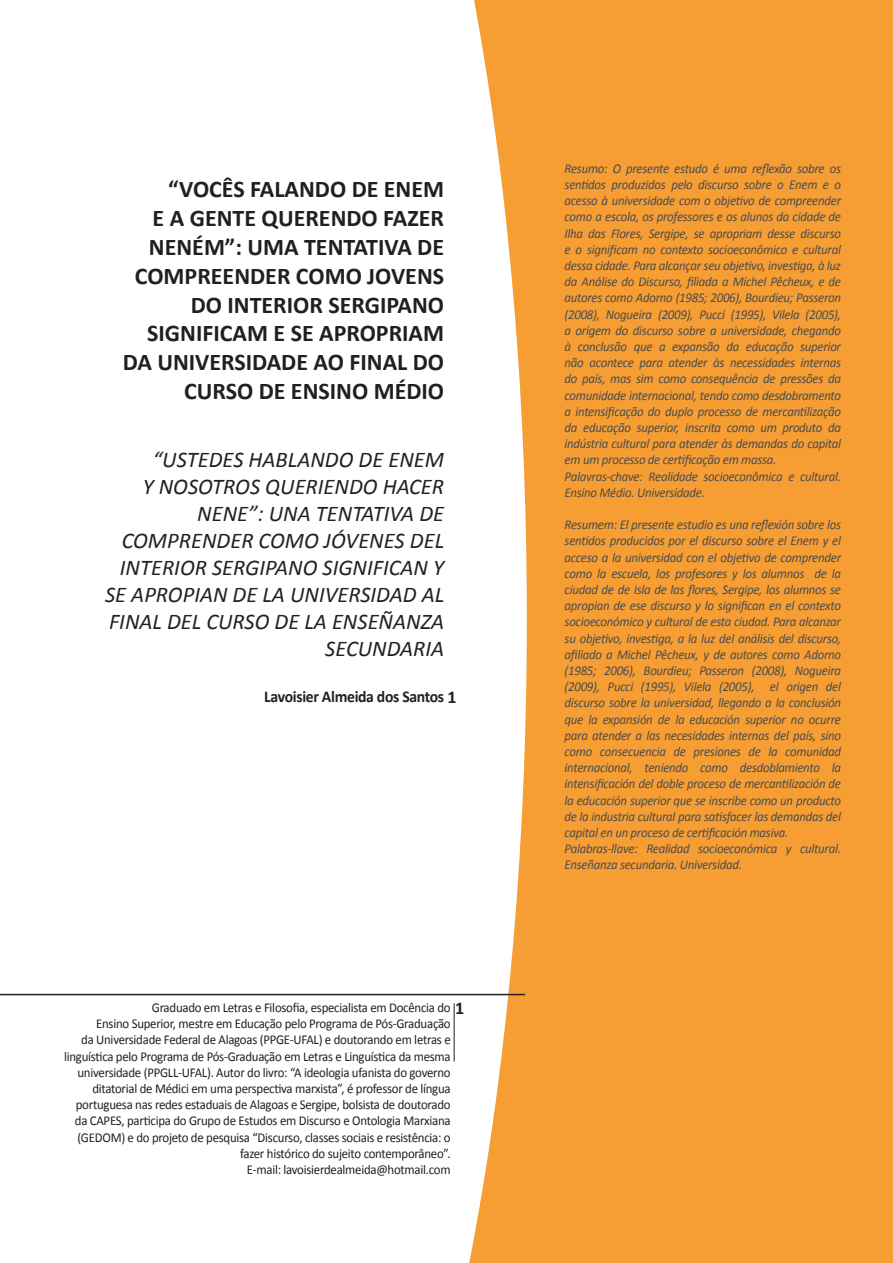
<style>
.page{position:relative;width:893px;height:1263px;background:#fff}
.page>*{position:absolute;margin:0;border:0;box-sizing:border-box;transform-origin:0 0}
.Titulo{font:700 24px/28.8px "Calibri";color:#231f20;text-align:right}
.Titulo_Ingles{font:italic 22.5px/27px "Calibri";color:#222;text-align:right}
.Titulo-2{font:700 18px "Calibri";color:#231f20}
.texto{font:700 16.5px "Calibri";letter-spacing:-.02em;color:#231f20;scale:.95 1}
.RESUMO{font:italic 13.5px/16.2px "Calibri";letter-spacing:-.02em;color:#4b4c4d;text-align:justify;scale:.95 1}
.texto-2{font:13.5px/16.2px "Calibri";letter-spacing:-.02em;color:#231f20;text-align:right;scale:.95 1}
.s1{color:#231f20}
.s2{font-size:18px}
</style>
<div class="page">
<svg style="left:469px;top:0;width:424px;height:1263px;background:#f6a747"></svg>
<hr style="left:0;top:994px;width:525px;height:1px;background:#231f20">
<hr style="left:454px;top:1003px;width:1px;height:58px;background:#231f20">
<p class="Titulo" style="left:123px;top:175px;width:323px">“VOCÊS FALANDO DE ENEM<br>E A GENTE QUERENDO FAZER<br>NENÉM”: UMA TENTATIVA DE<br>COMPREENDER COMO JOVENS<br>DO INTERIOR SERGIPANO<br>SIGNIFICAM E SE APROPRIAM<br>DA UNIVERSIDADE AO FINAL DO<br>CURSO DE ENSINO MÉDIO</p>
<p class="Titulo_Ingles" style="left:105px;top:445px;width:341px"><span class="s1">“USTEDES HABLANDO DE ENEM<br>Y NOSOTROS</span> QUERIENDO HACER<br>NENE”: UNA TENTATIVA DE<br>COMPRENDER COMO JÓVENES DEL<br>INTERIOR SERGIPANO SIGNIFICAN Y<br>SE APROPIAN DE LA UNIVERSIDAD AL<br>FINAL DEL CURSO DE LA ENSEÑANZA<br>SECUNDARIA</p>
<p class="texto" style="left:264px;top:685px;width:204px">Lavoisier Almeida dos Santos <span class="s2">1</span></p>
<p class="texto-2" style="left:64px;top:999px;width:408px">Graduado em Letras e Filosofia, especialista em Docência do<br>Ensino Superior, mestre em Educação pelo Programa de Pós-Graduação<br>da Universidade Federal de Alagoas (PPGE-UFAL) e doutorando em letras e linguística pelo Programa de Pós-Graduação em Letras e Linguística da mesma universidade (PPGLL-UFAL). Autor do livro: “A ideologia ufanista do governo ditatorial de Médici em uma perspectiva marxista”, é professor de língua portuguesa nas redes estaduais de Alagoas e Sergipe, bolsista de doutorado da CAPES, participa do Grupo de Estudos em Discurso e Ontologia Marxiana (GEDOM) e do projeto de pesquisa “Discurso, classes sociais e resistência: o fazer histórico do sujeito contemporâneo”.</p>
<p class="texto-2" style="left:247px;top:1161px;width:216px">E-mail: lavoisierdealmeida@hotmail.com</p>
<p class="Titulo-2" style="left:455px;top:995px;width:11px">1</p>
<p class="RESUMO" style="left:565px;top:160px;width:293px">Resumo: O presente estudo é uma reflexão sobre os sentidos produzidos pelo discurso sobre o Enem e o acesso à universidade com o objetivo de compreender como a escola, os professores e os alunos da cidade de Ilha das Flores, Sergipe, se apropriam desse discurso e o significam no contexto socioeconômico e cultural dessa cidade. Para alcançar seu objetivo, investiga, à luz da Análise do Discurso, filiada a Michel Pêcheux, e de autores como Adorno (1985; 2006), Bourdieu; Passeron (2008), Nogueira (2009), Pucci (1995), Vilela (2005), a origem do discurso sobre a universidade, chegando à conclusão que a expansão da educação superior não acontece para atender às necessidades internas do país, mas sim como consequência de pressões da comunidade internacional, tendo como desdobramento a intensificação do duplo processo de mercantilização da educação superior, inscrita como um produto da indústria cultural para atender às demandas do capital em um processo de certificação em massa.</p>
<p class="RESUMO" style="left:565px;top:467px;width:292px">Palavras-chave: Realidade socioeconômica e cultural.<br>Ensino Médio. Universidade.</p>
<p class="RESUMO" style="left:565px;top:516px;width:293px">Resumem: El presente estudio es una reflexión sobre los sentidos producidos por el discurso sobre el Enem y el acceso a la universidad con el objetivo de comprender como la escuela, los profesores y los alumnos de la ciudad de de Isla de las flores, Sergipe, los alumnos se apropian de ese discurso y lo significan en el contexto socioeconómico y cultural de esta ciudad. Para alcanzar su objetivo, investiga, a la luz del análisis del discurso, afiliado a Michel Pêcheux, y de autores como Adorno (1985; 2006), Bourdieu; Passeron (2008), Nogueira (2009), Pucci (1995), Vilela (2005), el origen del discurso sobre la universidad, llegando a la conclusión que la expansión de la educación superior no ocurre para atender a las necesidades internas del país, sino como consecuencia de presiones de la comunidad internacional, teniendo como desdoblamiento la intensificación del doble proceso de mercantilización de la educación superior que se inscribe como un producto de la industria cultural para satisfacer las demandas del capital en un proceso de certificación masiva.</p>
<p class="RESUMO" style="left:565px;top:840px;width:292px">Palabras-llave: Realidad socioeconómica y cultural.<br>Enseñanza secundaria. Universidad.</p>
</div>
